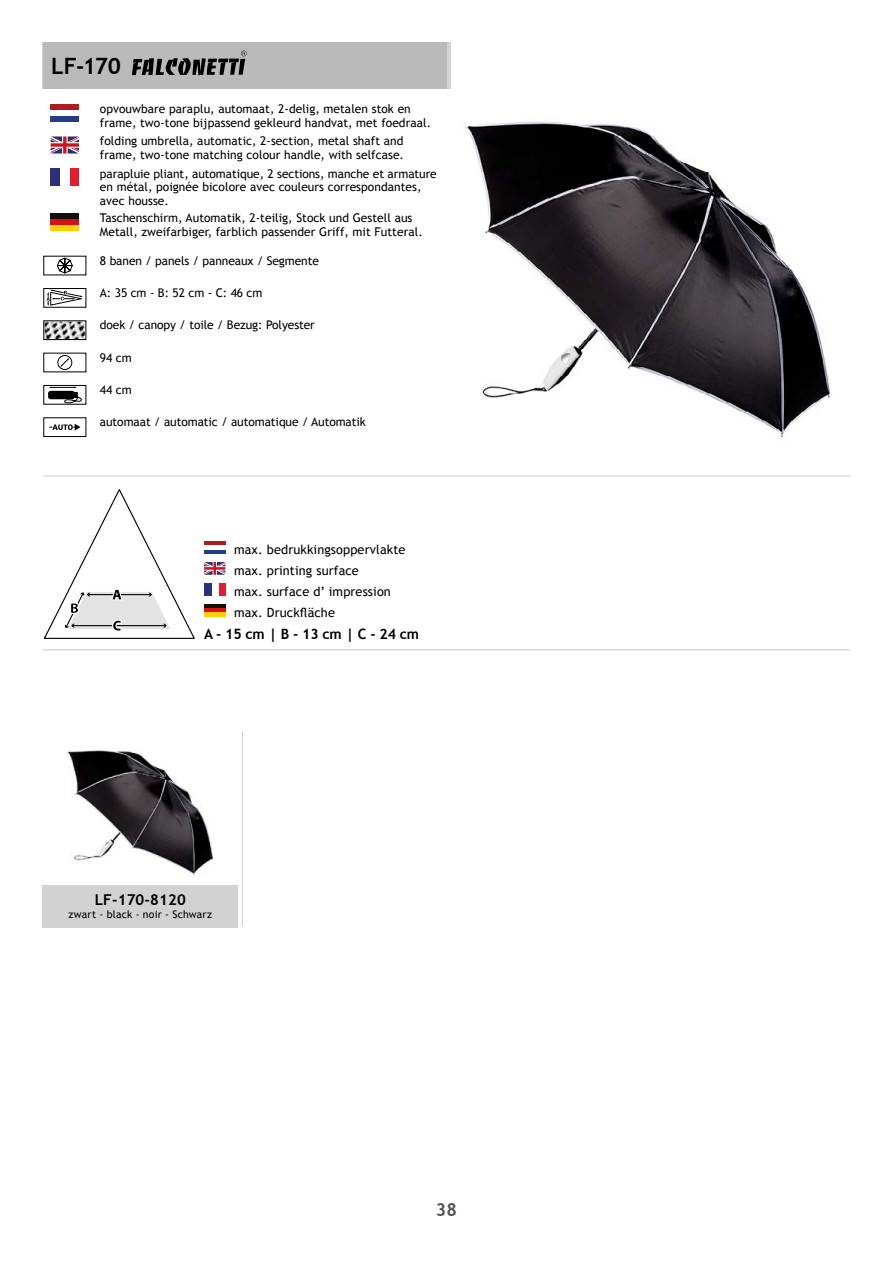
<style>
.page{position:relative;width:893px;height:1263px;background:#fff}
.page>*{position:absolute;margin:0;border:0;box-sizing:border-box;transform-origin:0 0}
.t1{font:700 22.5px "Trebuchet MS";color:#000}
.t2{font:700 18px "Trebuchet MS";color:#54575b}
.t3{font:700 15px "Trebuchet MS";letter-spacing:.01em;color:#000}
.t4{font:700 14.25px "Trebuchet MS";letter-spacing:-.015em;color:#000}
.t5{font:12.75px/21px "Trebuchet MS";letter-spacing:.01em;color:#000}
.t6{font:12px/13.5px "Trebuchet MS";letter-spacing:.005em;color:#000}
.t7{font:10.5px "Trebuchet MS";letter-spacing:.015em;color:#000}
</style>
<div class="page">
<div style="left:43px;top:885px;width:195px;height:31px;background:#d2d2d2"></div>
<div style="left:43px;top:905px;width:195px;height:22px;background:#d2d2d2"></div>
<img style="left:67px;top:750px;width:146px;height:126px">
<hr style="left:242px;top:731px;width:1px;height:196px;background:#d2d2d2">
<svg style="left:44px;top:489px;width:151px;height:150px"></svg>
<div style="left:204px;top:541px;width:21px;height:13px;background:#253d82"></div>
<div style="left:204px;top:541px;width:21px;height:9px;background:#fff"></div>
<hr style="left:204px;top:541px;width:21px;height:4px;background:#af1a1d">
<svg style="left:204px;top:562px;width:21px;height:13px"></svg>
<svg style="left:219px;top:583px;width:6px;height:13px"></svg>
<svg style="left:211px;top:583px;width:1px;height:13px"></svg>
<div style="left:204px;top:583px;width:7px;height:13px;background:#2c2e7e"></div>
<div style="left:204px;top:604px;width:21px;height:13px;background:#12100b"></div>
<div style="left:204px;top:608px;width:21px;height:9px;background:#d71016"></div>
<div style="left:204px;top:612px;width:21px;height:5px;background:#ffd000"></div>
<div style="left:51px;top:104px;width:28px;height:17px;background:#253d82"></div>
<svg style="left:51px;top:109px;width:28px;height:7px"></svg>
<div style="left:51px;top:104px;width:28px;height:5px;background:#af1a1d"></div>
<svg style="left:51px;top:136px;width:28px;height:17px"></svg>
<div style="left:51px;top:169px;width:28px;height:17px;background:#e41c2d"></div>
<div style="left:51px;top:169px;width:19px;height:17px;background:#fff"></div>
<div style="left:51px;top:169px;width:9px;height:17px;background:#2c2e7e"></div>
<div style="left:51px;top:214px;width:28px;height:17px;background:#12100b"></div>
<div style="left:51px;top:219px;width:28px;height:12px;background:#d71016"></div>
<div style="left:51px;top:225px;width:28px;height:6px;background:#ffd000"></div>
<svg style="left:57px;top:258px;width:16px;height:15px"></svg>
<svg style="left:46px;top:290px;width:37px;height:15px"></svg>
<div style="left:44px;top:288px;width:42px;height:19px;border:1px solid #000"></div>
<img style="left:46px;top:323px;width:38px;height:15px">
<div style="left:44px;top:321px;width:42px;height:19px;border:1px solid #000"></div>
<div style="left:58px;top:355px;width:14px;height:15px;border:1px solid #000;border-radius:50%"></div>
<svg style="left:60px;top:358px;width:9px;height:9px"></svg>
<svg style="left:48px;top:387px;width:34px;height:15px"></svg>
<div style="left:44px;top:385px;width:42px;height:19px;border:1px solid #000"></div>
<svg style="left:49px;top:424px;width:32px;height:7px"></svg>
<div style="left:44px;top:418px;width:42px;height:19px;border:1px solid #000"></div>
<img style="left:465px;top:121px;width:365px;height:317px">
<div style="left:43px;top:43px;width:403px;height:46px;background:#bbbaba"></div>
<svg style="left:132px;top:51px;width:115px;height:24px"></svg>
<hr style="left:43px;top:475px;width:807px;height:2px;background:#d2d2d2">
<hr style="left:43px;top:649px;width:807px;height:1px;background:#d2d2d2">
<h1 class="t1" style="left:51px;top:52px;width:71px">LF-170</h1>
<p class="t6" style="left:100px;top:102px;width:333px">opvouwbare paraplu, automaat, 2-delig, metalen stok en frame, two-tone bijpassend gekleurd handvat, met foedraal.</p>
<p class="t6" style="left:100px;top:135px;width:306px">folding umbrella, automatic, 2-section, metal shaft and frame, two-tone matching colour handle, with selfcase.</p>
<p class="t6" style="left:100px;top:167px;width:338px">parapluie pliant, automatique, 2 sections, manche et armature en métal, poignée bicolore avec couleurs correspondantes, avec housse.</p>
<p class="t6" style="left:100px;top:212px;width:324px">Taschenschirm, Automatik, 2-teilig, Stock und Gestell aus<br>Metall, zweifarbiger, farblich passender Griff, mit Futteral.</p>
<p class="t6" style="left:100px;top:254px;width:221px">8 banen / panels / panneaux / Segmente</p>
<p class="t6" style="left:100px;top:286px;width:164px">A: 35 cm - B: 52 cm - C: 46 cm</p>
<p class="t6" style="left:100px;top:319px;width:216px">doek / canopy / toile / Bezug: Polyester</p>
<p class="t6" style="left:100px;top:351px;width:33px">94 cm</p>
<p class="t6" style="left:100px;top:383px;width:33px">44 cm</p>
<p class="t6" style="left:100px;top:416px;width:267px">automaat / automatic / automatique / Automatik</p>
<p class="t5" style="left:234px;top:539px;width:173px">max. bedrukkingsoppervlakte max. printing surface<br>max. surface d’ impression max. Druckfläche</p>
<p class="t4" style="left:204px;top:625px;width:217px">A - 15 cm | B - 13 cm | C - 24 cm</p>
<p class="t3" style="left:95px;top:890px;width:92px">LF-170-8120</p>
<p class="t7" style="left:68px;top:908px;width:145px">zwart - black - noir - Schwarz</p>
<h2 class="t2" style="left:436px;top:1199px;width:23px">38</h2>
</div>
